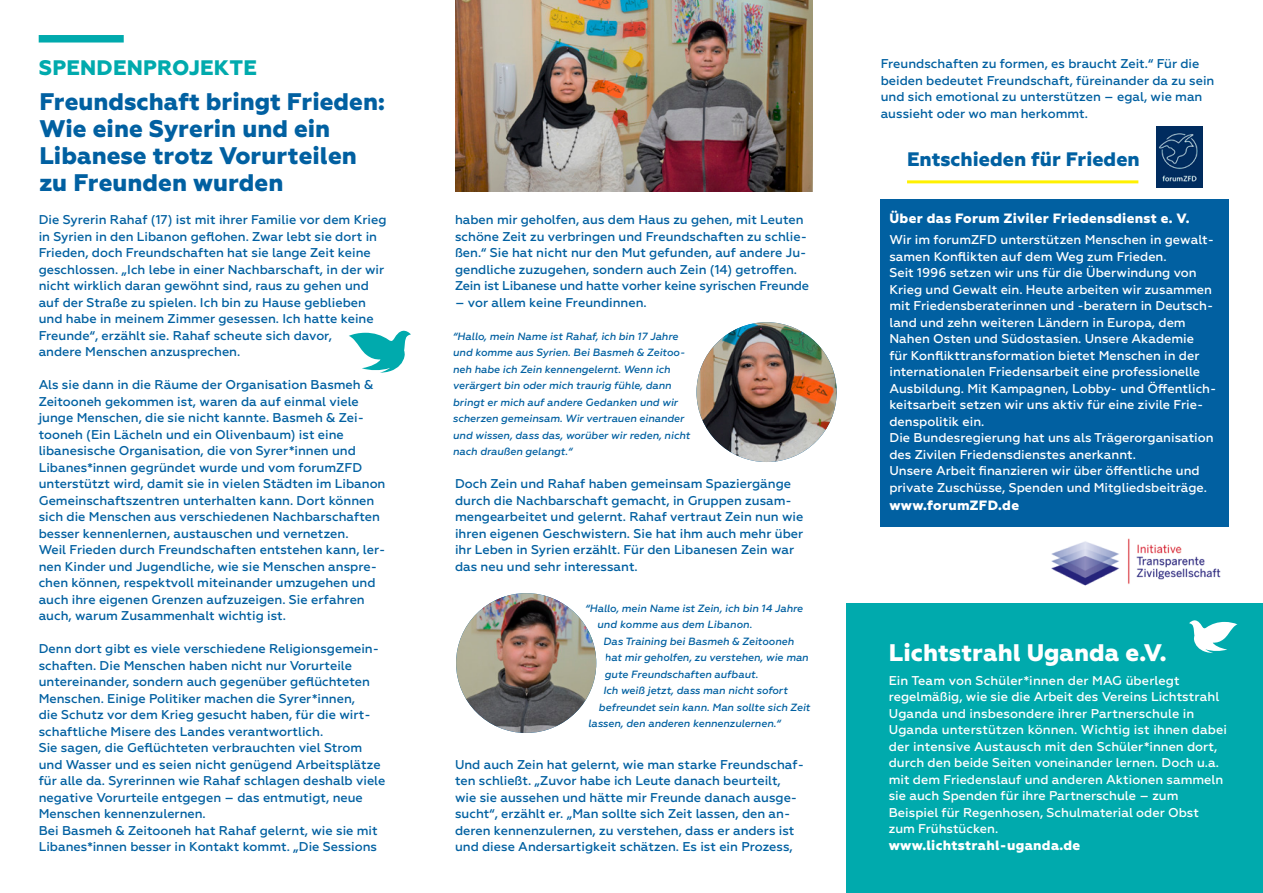
<style>
.page{position:relative;width:1263px;height:893px;background:#fff}
.page>*{position:absolute;margin:0;border:0;box-sizing:border-box;transform-origin:0 0}
.t1{font:800 24px/27px "Geometria";color:#0160a1}
.t2{font:800 24px "Geometria";color:#fff}
.t3{font:800 21px "Geometria";letter-spacing:.01em;color:#00aaad}
.t4{font:800 19.5px "Geometria";color:#0160a1}
.t5{font:800 13.5px "Geometria";letter-spacing:.02em;color:#fff}
.t6{font:500 12.75px/16.5px "Geometria";color:#0160a1}
.t7{font:500 12.75px/16.5px "Geometria";color:#fff}
.t8{font:italic 500 10.5px/16.5px "Geometria";color:#0160a1}
</style>
<div class="page">
<div style="left:39px;top:35px;width:85px;height:8px;background:#00aaad"></div>
<img style="left:455px;top:0;width:357px;height:191px">
<img style="left:456px;top:593px;width:140px;height:140px;border-radius:70px">
<div style="left:881px;top:199px;width:348px;height:328px;background:#0160a1"></div>
<img style="left:1051px;top:538px;width:170px;height:48px">
<img style="left:1156px;top:126px;width:46px;height:62px">
<hr style="left:907px;top:180px;width:231px;height:3px;background:#fff101">
<svg style="left:349px;top:330px;width:62px;height:43px"></svg>
<img style="left:696px;top:322px;width:141px;height:140px;border-radius:70px">
<div style="left:846px;top:604px;width:417px;height:289px;background:#00aaad"></div>
<svg style="left:1189px;top:620px;width:48px;height:33px"></svg>
<h2 class="t3" style="left:39px;top:55px;width:220px">SPENDENPROJEKTE</h2>
<h1 class="t1" style="left:39px;top:89px;width:347px">Freundschaft bringt Frieden:<br>Wie eine Syrerin und ein<br>Libanese trotz Vorurteilen zu Freunden wurden</h1>
<p class="t6" style="left:39px;top:212px;width:349px">Die Syrerin Rahaf (17) ist mit ihrer Familie vor dem Krieg in Syrien in den Libanon geflohen. Zwar lebt sie dort in Frieden, doch Freundschaften hat sie lange Zeit keine geschlossen. „Ich lebe in einer Nachbarschaft, in der wir nicht wirklich daran gewöhnt sind, raus zu gehen und auf der Straße zu spielen. Ich bin zu Hause geblieben und habe in meinem Zimmer gesessen. Ich hatte keine Freunde“, erzählt sie. Rahaf scheute sich davor,<br>andere Menschen anzusprechen.</p>
<p class="t6" style="left:39px;top:377px;width:348px">Als sie dann in die Räume der Organisation Basmeh &amp; Zeitooneh gekommen ist, waren da auf einmal viele junge Menschen, die sie nicht kannte. Basmeh &amp; Zei&shy;tooneh (Ein Lächeln und ein Olivenbaum) ist eine libanesische Organisation, die von Syrer*innen und Libanes*innen gegründet wurde und vom forumZFD unterstützt wird, damit sie in vielen Städten im Libanon Gemeinschaftszentren unterhalten kann. Dort können sich die Menschen aus verschiedenen Nachbarschaften besser kennenlernen, austauschen und vernetzen.<br>Weil Frieden durch Freundschaften entstehen kann, ler&shy;nen Kinder und Jugendliche, wie sie Menschen anspre&shy;chen können, respektvoll miteinander umzugehen und auch ihre eigenen Grenzen aufzuzeigen. Sie erfahren auch, warum Zusammenhalt wichtig ist.</p>
<p class="t6" style="left:39px;top:641px;width:348px">Denn dort gibt es viele verschiedene Religionsgemein&shy;schaften. Die Menschen haben nicht nur Vorurteile untereinander, sondern auch gegenüber geflüchteten Menschen. Einige Politiker machen die Syrer*innen,<br>die Schutz vor dem Krieg gesucht haben, für die wirt&shy;schaftliche Misere des Landes verantwortlich.<br>Sie sagen, die Geflüchteten verbrauchten viel Strom und Wasser und es seien nicht genügend Arbeitsplätze für alle da. Syrerinnen wie Rahaf schlagen deshalb viele negative Vorurteile entgegen – das entmutigt, neue Menschen kennenzulernen.<br>Bei Basmeh &amp; Zeitooneh hat Rahaf gelernt, wie sie mit Libanes*innen besser in Kontakt kommt. „Die Sessions</p>
<p class="t6" style="left:455px;top:211px;width:356px">haben mir geholfen, aus dem Haus zu gehen, mit Leuten schöne Zeit zu verbringen und Freundschaften zu schlie&shy;ßen.“ Sie hat nicht nur den Mut gefunden, auf andere Ju&shy;gendliche zuzugehen, sondern auch Zein (14) getroffen.<br>Zein ist Libanese und hatte vorher keine syrischen Freunde</p>
<p class="t6" style="left:455px;top:294px;width:193px">– vor allem keine Freundinnen.</p>
<p class="t8" style="left:453px;top:328px;width:239px">“Hallo, mein Name ist Rahaf, ich bin 17 Jahre und komme aus Syrien. Bei Basmeh &amp; Zeitoo&shy;neh habe ich Zein kennengelernt. Wenn ich verärgert bin oder mich traurig fühle, dann bringt er mich auf andere Gedanken und wir scherzen gemeinsam. Wir vertrauen einander und wissen, dass das, worüber wir reden, nicht nach draußen gelangt.“</p>
<p class="t6" style="left:455px;top:475px;width:350px">Doch Zein und Rahaf haben gemeinsam Spaziergänge durch die Nachbarschaft gemacht, in Gruppen zusam&shy;mengearbeitet und gelernt. Rahaf vertraut Zein nun wie ihren eigenen Geschwistern. Sie hat ihm auch mehr über ihr Leben in Syrien erzählt. Für den Libanesen Zein war das neu und sehr interessant.</p>
<p class="t8" style="left:585px;top:600px;width:219px">“Hallo, mein Name ist Zein, ich bin 14 Jahre</p>
<p class="t8" style="left:597px;top:617px;width:156px">und komme aus dem Libanon.</p>
<p class="t8" style="left:603px;top:633px;width:192px">Das Training bei Basmeh &amp; Zeitooneh</p>
<p class="t8" style="left:605px;top:650px;width:205px">hat mir geholfen, zu verstehen, wie man</p>
<p class="t8" style="left:605px;top:666px;width:155px">gute Freundschaften aufbaut.</p>
<p class="t8" style="left:603px;top:683px;width:186px">Ich weiß jetzt, dass man nicht sofort</p>
<p class="t8" style="left:599px;top:699px;width:213px">befreundet sein kann. Man sollte sich Zeit</p>
<p class="t8" style="left:588px;top:716px;width:194px">lassen, den anderen kennenzulernen.“</p>
<p class="t6" style="left:455px;top:756px;width:350px">Und auch Zein hat gelernt, wie man starke Freundschaf&shy;ten schließt. „Zuvor habe ich Leute danach beurteilt, wie sie aussehen und hätte mir Freunde danach ausge&shy;sucht“, erzählt er. „Man sollte sich Zeit lassen, den an&shy;deren kennenzulernen, zu verstehen, dass er anders ist und diese Andersartigkeit schätzen. Es ist ein Prozess,</p>
<p class="t6" style="left:881px;top:56px;width:335px">Freundschaften zu formen, es braucht Zeit.“ Für die beiden bedeutet Freundschaft, füreinander da zu sein und sich emotional zu unterstützen – egal, wie man aussieht oder wo man herkommt.</p>
<h3 class="t4" style="left:907px;top:148px;width:234px">Entschieden für Frieden</h3>
<p class="t5" style="left:889px;top:211px;width:302px">Über das Forum Ziviler Friedensdienst e. V.</p>
<p class="t7" style="left:889px;top:232px;width:328px">Wir im forumZFD unterstützen Menschen in gewalt&shy;samen Konflikten auf dem Weg zum Frieden.<br>Seit 1996 setzen wir uns für die Überwindung von Krieg und Gewalt ein. Heute arbeiten wir zusammen mit Friedensberaterinnen und -beratern in Deutsch&shy;land und zehn weiteren Ländern in Europa, dem Nahen Osten und Südostasien. Unsere Akademie<br>für Konflikttransformation bietet Menschen in der internationalen Friedensarbeit eine professionelle Ausbildung. Mit Kampagnen, Lobby- und Öffentlich&shy;keitsarbeit setzen wir uns aktiv für eine zivile Frie&shy;denspolitik ein.<br>Die Bundesregierung hat uns als Trägerorganisation des Zivilen Friedensdienstes anerkannt.<br>Unsere Arbeit finanzieren wir über öffentliche und private Zuschüsse, Spenden und Mitgliedsbeiträge.</p>
<p class="t5" style="left:889px;top:497px;width:131px">www.forumZFD.de</p>
<h1 class="t2" style="left:889px;top:638px;width:279px">Lichtstrahl Uganda e.V.</h1>
<p class="t7" style="left:889px;top:672px;width:340px">Ein Team von Schüler*innen der MAG überlegt regelmäßig, wie sie die Arbeit des Vereins Lichtstrahl Uganda und insbesondere ihrer Partnerschule in Uganda unterstützen können. Wichtig ist ihnen dabei der intensive Austausch mit den Schüler*innen dort, durch den beide Seiten voneinander lernen. Doch u.a. mit dem Friedenslauf und anderen Aktionen sammeln sie auch Spenden für ihre Partnerschule – zum Beispiel für Regenhosen, Schulmaterial oder Obst zum Frühstücken.</p>
<p class="t5" style="left:889px;top:837px;width:193px">www.lichtstrahl-uganda.de</p>
</div>
